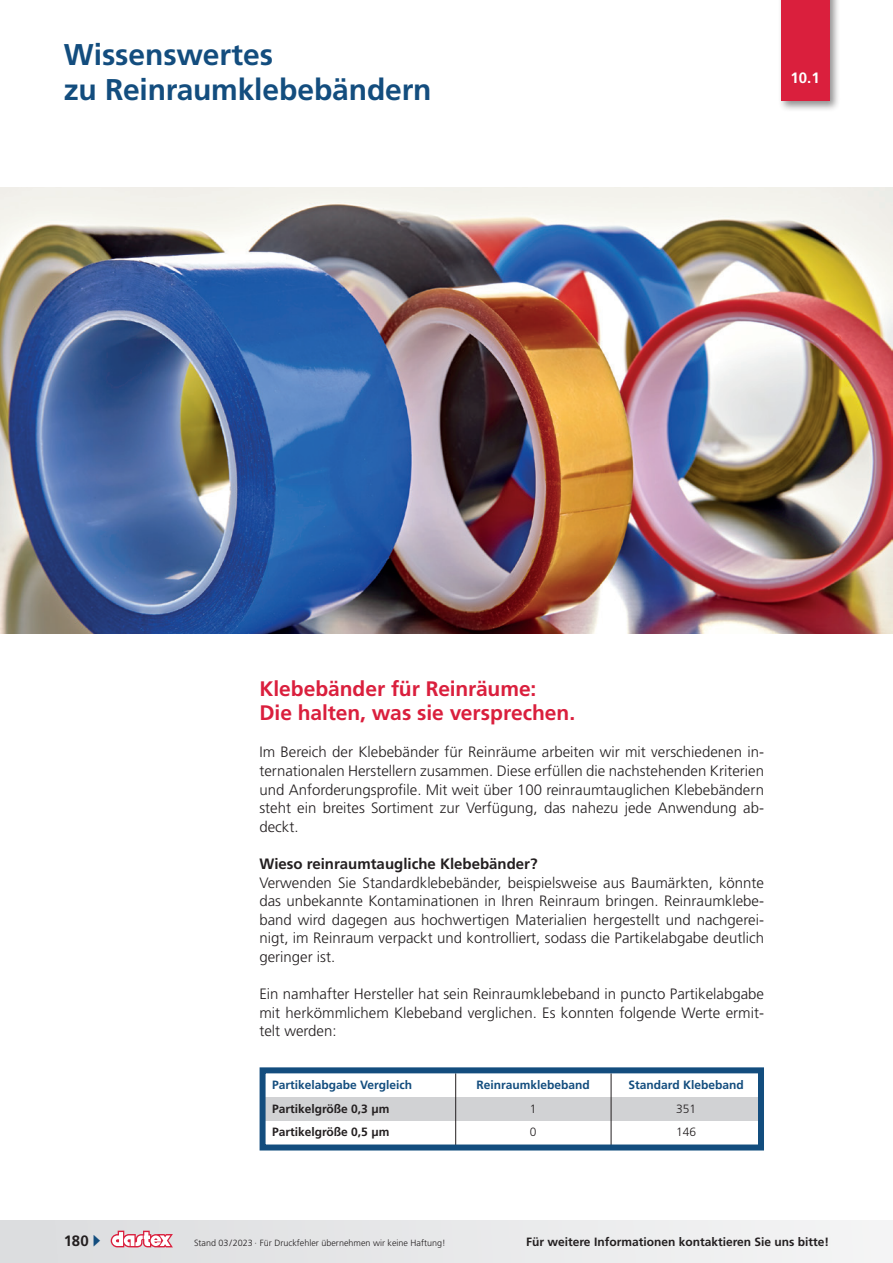
<style>
.page{position:relative;width:893px;height:1263px;background:#fff}
.page>*{position:absolute;margin:0;border:0;box-sizing:border-box;transform-origin:0 0}
.t1{font:700 30px/34.5px "Frutiger LT Std";letter-spacing:-.005em;color:#134d7e}
.t2{font:700 21px/24px "Frutiger LT Std";letter-spacing:-.005em;color:#da1f3d}
.t3{font:300 15px/18.6px "Frutiger LT Std";color:#231f20;text-align:justify}
.t4{font:700 15px "Frutiger LT Std";color:#231f20}
.t5{font:700 15px "Frutiger LT Std";color:#fff}
.t6{font:700 12px "Frutiger LT Std";color:#231f20}
.t7{font:700 12px "Frutiger LT Std";color:#134d7e}
.t8{font:300 12px "Frutiger LT Std";color:#231f20}
.t9{font:300 9px "Frutiger LT Std";color:#231f20}
.s1{color:#134d7e}
</style>
<div class="page">
<div style="left:0;top:1220px;width:893px;height:43px;background:#e8e9ea"></div>
<svg style="left:111px;top:1230px;width:62px;height:17px"></svg>
<img style="left:0;top:187px;width:893px;height:447px">
<div style="left:778px;top:0;width:62px;height:112px;background:#231f20;opacity:.5"></div>
<div style="left:781px;top:0;width:48px;height:101px;background:#da1f3d"></div>
<div style="left:265px;top:1097px;width:495px;height:24px;background:#d1d2d4"></div>
<hr style="left:455px;top:1073px;width:1px;height:75px;background:#231f20">
<hr style="left:611px;top:1073px;width:1px;height:75px;background:#231f20">
<div style="left:260px;top:1067px;width:504px;height:83px;border:6px solid #134d7e"></div>
<h1 class="t1" style="left:64px;top:37px;width:369px">Wissenswertes<br>zu Reinraumklebebändern</h1>
<p class="t5" style="left:790px;top:69px;width:31px">10.1</p>
<h2 class="t2" style="left:259px;top:677px;width:317px">Klebebänder für Reinräume:<br>Die halten, was sie versprechen.</h2>
<p class="t3" style="left:259px;top:743px;width:506px">Im Bereich der Klebebänder für Reinräume arbeiten wir mit verschiedenen in&shy;ternationalen Herstellern zusammen. Diese erfüllen die nachstehenden Kriterien und Anforderungsprofile. Mit weit über 100 reinraumtauglichen Klebebändern steht ein breites Sortiment zur Verfügung, das nahezu jede Anwendung ab&shy;deckt.</p>
<p class="t4" style="left:259px;top:855px;width:280px">Wieso reinraumtaugliche Klebebänder?</p>
<p class="t3" style="left:259px;top:873px;width:506px">Verwenden Sie Standardklebebänder, beispielsweise aus Baumärkten, könnte das unbekannte Kontaminationen in Ihren Reinraum bringen. Reinraumklebe&shy;band wird dagegen aus hochwertigen Materialien hergestellt und nachgerei&shy;nigt, im Reinraum verpackt und kontrolliert, sodass die Partikelabgabe deutlich geringer ist.</p>
<p class="t3" style="left:259px;top:985px;width:506px">Ein namhafter Hersteller hat sein Reinraumklebeband in puncto Partikelabgabe mit herkömmlichem Klebeband verglichen. Es konnten folgende Werte ermit&shy;telt werden:</p>
<p class="t7" style="left:272px;top:1078px;width:142px">Partikelabgabe Vergleich</p>
<p class="t7" style="left:476px;top:1078px;width:115px">Reinraumklebeband</p>
<p class="t7" style="left:629px;top:1078px;width:117px">Standard Klebeband</p>
<p class="t6" style="left:272px;top:1101px;width:119px">Partikelgröße 0,3 µm</p>
<p class="t8" style="left:530px;top:1102px;width:8px">1</p>
<p class="t8" style="left:676px;top:1102px;width:22px">351</p>
<p class="t6" style="left:272px;top:1125px;width:119px">Partikelgröße 0,5 µm</p>
<p class="t8" style="left:530px;top:1125px;width:8px">0</p>
<p class="t8" style="left:676px;top:1125px;width:22px">146</p>
<p class="t4" style="left:64px;top:1232px;width:39px">180 <span class="s1">▶</span></p>
<p class="t9" style="left:194px;top:1237px;width:253px">Stand 03/2023 · Für Druckfehler übernehmen wir keine Haftung!</p>
<p class="t6" style="left:526px;top:1234px;width:304px">Für weitere Informationen kontaktieren Sie uns bitte!</p>
</div>
